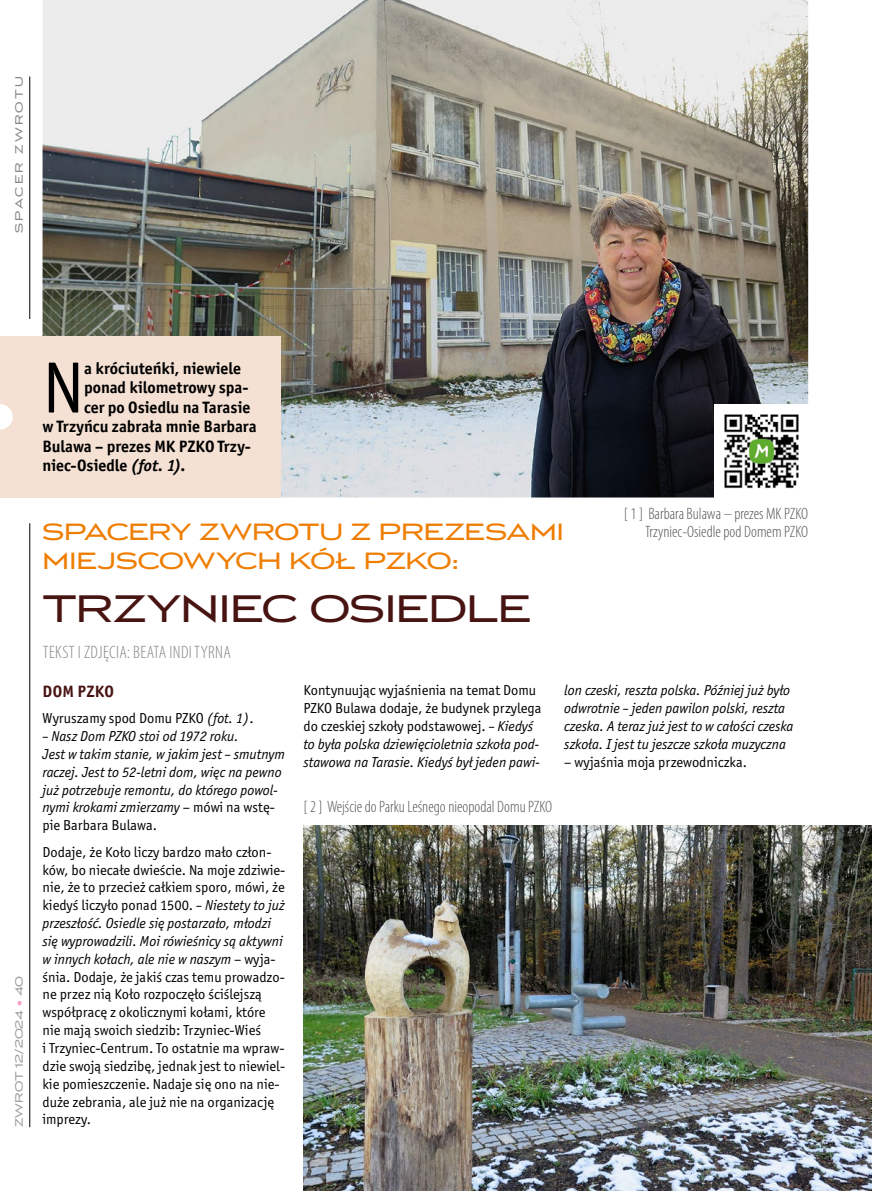
<style>
.page{position:relative;width:872px;height:1191px;background:#fff}
.page>*{position:absolute;margin:0;border:0;box-sizing:border-box;transform-origin:0 0}
.t1{font:72.75px "Officina Sans Itc TOT";color:#000}
.t2{font:42.75px "Luxury Gold";letter-spacing:-.015em;color:#471412}
.t3{font:26.25px/29.2px "Luxury Gold";letter-spacing:-.01em;color:#ef7d00}
.t4{font:300 condensed 18px "Myriad Pro";letter-spacing:.02em;color:#878787}
.t5{font:700 16.5px "Officina Sans Itc TOT";color:#000}
.t6{font:300 condensed 16.5px/18px "Myriad Pro";color:#575756;text-align:right}
.t7{font:700 16.5px "Officina Sans Itc TOT";letter-spacing:.015em;color:#471412}
.t8{font:14.4px/17.9px "Officina Sans Itc TOT";color:#000}
.t9{font:italic 14.4px/17.9px "Officina Sans Itc TOT";color:#000}
.t10{font:12px "Luxury Gold";letter-spacing:.015em;color:#9d9d9c}
.t11{font:12px "Luxury Gold";letter-spacing:.19em;color:#878787}
.s1{color:#f39fc5}
.s2{font-style:italic}
.s3{font-style:normal}
</style>
<div class="page">
<hr style="left:30px;top:523px;width:1px;height:604px;background:#000">
<hr style="left:30px;top:77px;width:1px;height:242px;background:#000">
<img style="left:43px;top:0;width:765px;height:497px">
<img style="left:714px;top:404px;width:94px;height:93px">
<img style="left:303px;top:825px;width:569px;height:366px">
<div style="left:0;top:336px;width:281px;height:161px;background:#f5e1d3"></div>
<svg style="left:0;top:404px;width:13px;height:25px"></svg>
<p class="t11" style="left:13px;top:233px;width:158px;rotate:-90deg">SPACER ZWROTU</p>
<p class="t10" style="left:13px;top:1127px;width:153px;rotate:-90deg">ZWROT 12/2024 <span class="s1">•</span> 40</p>
<h1 class="t1" style="left:43px;top:346px;width:43px">N</h1>
<p class="t5" style="left:84px;top:358px;width:158px">a króciuteńki, niewiele</p>
<p class="t5" style="left:84px;top:377px;width:166px">ponad kilometrowy spa-</p>
<p class="t5" style="left:84px;top:397px;width:168px">cer po Osiedlu na Tarasie</p>
<p class="t5" style="left:43px;top:416px;width:216px">w Trzyńcu zabrała mnie Barbara</p>
<p class="t5" style="left:43px;top:436px;width:210px">Bulawa – prezes MK PZKO Trzy-</p>
<p class="t5" style="left:43px;top:455px;width:144px">niec-Osiedle <span class="s2">(fot. 1)</span>.</p>
<h3 class="t3" style="left:43px;top:517px;width:523px">SPACERY ZWROTU Z PREZESAMI<br>MIEJSCOWYCH KÓŁ PZKO:</h3>
<h2 class="t2" style="left:43px;top:585px;width:490px">TRZYNIEC OSIEDLE</h2>
<p class="t4" style="left:43px;top:641px;width:190px">TEKST I ZDJĘCIA: BEATA INDI TYRNA</p>
<p class="t6" style="left:624px;top:504px;width:186px">[ 1 ] Barbara Bulawa – prezes MK PZKO<br>Trzyniec-Osiedle pod Domem PZKO</p>
<p class="t7" style="left:43px;top:681px;width:73px">DOM PZKO</p>
<p class="t8" style="left:43px;top:709px;width:213px">Wyruszamy spod Domu PZKO <span class="s2">(fot. 1)</span>.</p>
<p class="t9" style="left:43px;top:727px;width:244px">– Nasz Dom PZKO stoi od 1972 roku.<br>Jest w takim stanie, w jakim jest – smutnym raczej. Jest to 52-letni dom, więc na pewno już potrzebuje remontu, do którego powol&shy;nymi krokami zmierzamy <span class="s3">– mówi na wstę&shy;pie Barbara Bulawa.</span></p>
<p class="t8" style="left:43px;top:843px;width:244px">Dodaje, że Koło liczy bardzo mało człon&shy;ków, bo niecałe dwieście. Na moje zdziwie&shy;nie, że to przecież całkiem sporo, mówi, że kiedyś liczyło ponad 1500. <span class="s2">– Niestety to już przeszłość. Osiedle się postarzało, młodzi się wyprowadzili. Moi rówieśnicy są aktywni w innych kołach, ale nie w naszym</span> – wyja&shy;śnia. Dodaje, że jakiś czas temu prowadzo&shy;ne przez nią Koło rozpoczęło ściślejszą współpracę z okolicznymi kołami, które nie mają swoich siedzib: Trzyniec-Wieś<br>i Trzyniec-Centrum. To ostatnie ma wpraw&shy;dzie swoją siedzibę, jednak jest to niewiel&shy;kie pomieszczenie. Nadaje się ono na nie&shy;duże zebrania, ale już nie na organizację</p>
<p class="t8" style="left:43px;top:1110px;width:50px">imprezy.</p>
<p class="t8" style="left:303px;top:681px;width:239px">Kontynuując wyjaśnienia na temat Domu PZKO Bulawa dodaje, że budynek przylega do czeskiej szkoły podstawowej. <span class="s2">– Kiedyś to była polska dziewięcioletnia szkoła pod&shy;stawowa na Tarasie. Kiedyś był jeden pawi-</span></p>
<p class="t9" style="left:564px;top:682px;width:231px">lon czeski, reszta polska. Później już było odwrotnie – jeden pawilon polski, reszta czeska. A teraz już jest to w całości czeska szkoła. I jest tu jeszcze szkoła muzyczna</p>
<p class="t8" style="left:564px;top:753px;width:184px">– wyjaśnia moja przewodniczka.</p>
<p class="t6" style="left:303px;top:797px;width:250px">[ 2 ] Wejście do Parku Leśnego nieopodal Domu PZKO</p>
</div>
